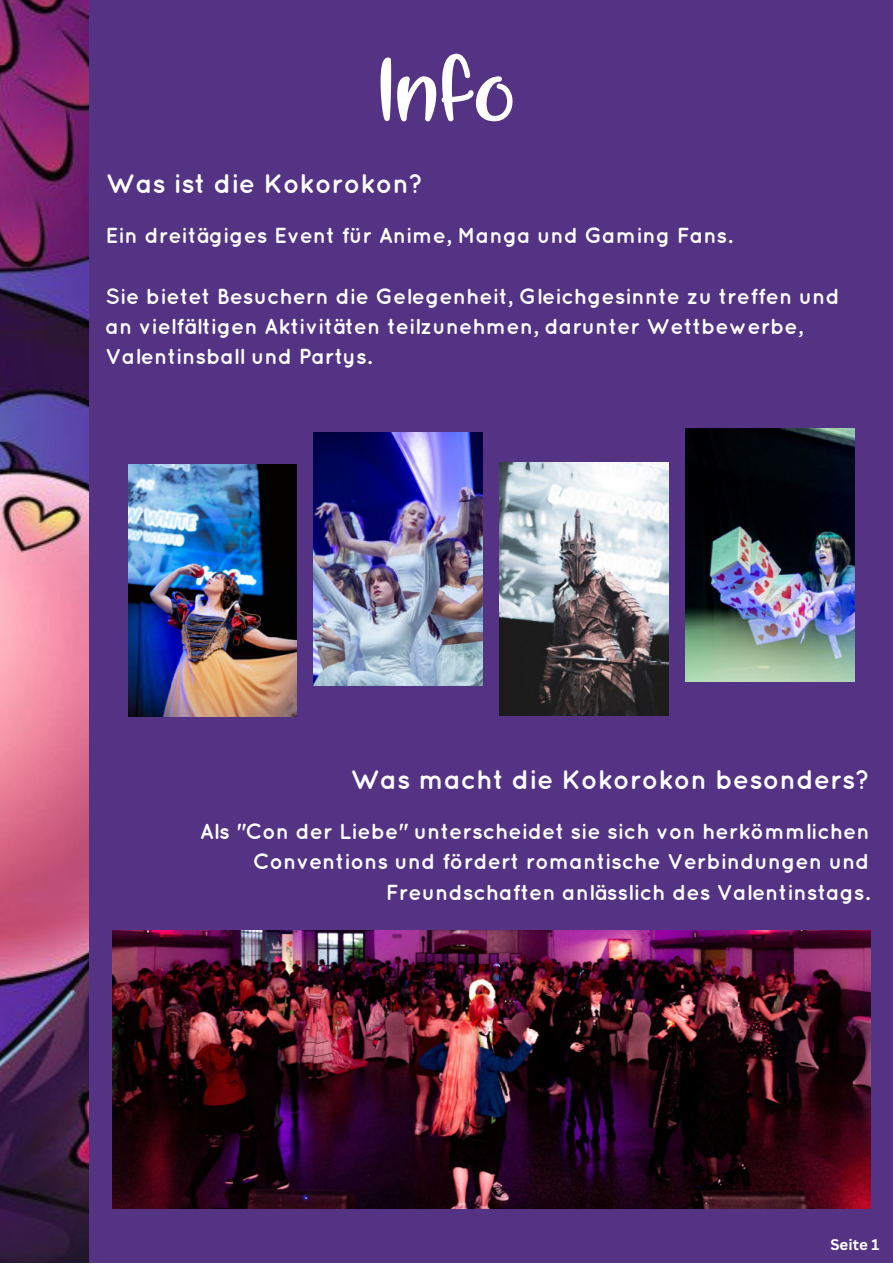
<style>
.page{position:relative;width:893px;height:1264px;background:#fff}
.page>*{position:absolute;margin:0;border:0;box-sizing:border-box;transform-origin:0 0}
.t1{font:89.85px "Liebefinden";color:#fff}
.t2{font:700 27px "Quicksand";color:#fff}
.t3{font:700 21.75px/30.3px "Quicksand";color:#fff}
.t4{font:700 15px "Canva Sans";color:#fff}
</style>
<div class="page">
<div style="left:0;top:0;width:892px;height:1262px;background:#543384"></div>
<img style="left:0;top:0;width:89px;height:1262px">
<img style="left:112px;top:930px;width:758px;height:277px">
<img style="left:313px;top:433px;width:169px;height:253px">
<img style="left:499px;top:463px;width:169px;height:253px">
<img style="left:685px;top:428px;width:169px;height:253px">
<img style="left:128px;top:464px;width:168px;height:252px">
<h1 class="t1" style="left:378px;top:33px;width:138px">Info</h1>
<p class="t2" style="left:106px;top:167px;width:319px">Was ist die Kokorokon?</p>
<p class="t3" style="left:106px;top:219px;width:628px">Ein dreitägiges Event für Anime, Manga und Gaming Fans.</p>
<p class="t3" style="left:106px;top:280px;width:735px">Sie bietet Besuchern die Gelegenheit, Gleichgesinnte zu treffen und an vielfältigen Aktivitäten teilzunehmen, darunter Wettbewerbe,<br>Valentinsball und Partys.</p>
<p class="t2" style="left:350px;top:763px;width:520px">Was macht die Kokorokon besonders?</p>
<p class="t3" style="left:200px;top:815px;width:671px;text-align:right">Als "Con der Liebe" unterscheidet sie sich von herkömmlichen<br>Conventions und fördert romantische Verbindungen und<br>Freundschaften anlässlich des Valentinstags.</p>
<p class="t4" style="left:830px;top:1235px;width:50px">Seite 1</p>
</div>
